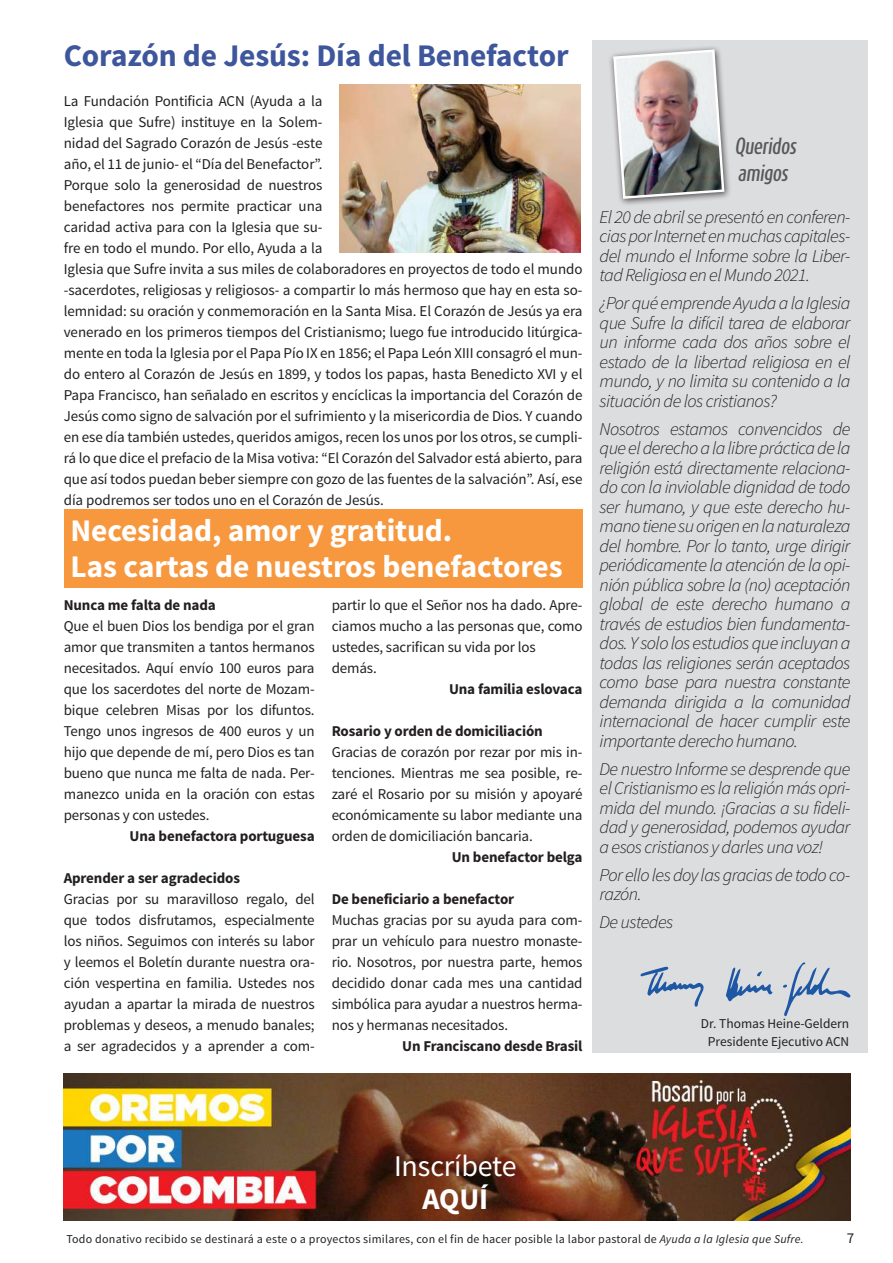
<style>
.page{position:relative;width:893px;height:1263px;background:#fff}
.page>*{position:absolute;margin:0;border:0;box-sizing:border-box;transform-origin:0 0}
.t1{font:700 31.5px/36px "Source Sans Pro";letter-spacing:-.005em;color:#fff}
.t2{font:700 31.5px "Source Sans Pro";letter-spacing:-.005em;color:#3e569b}
.t3{font:30px "Source Sans Pro";letter-spacing:-.005em;color:#fff}
.t4{font:700 30px "Source Sans Pro";color:#fff}
.t5{font:500 19.5px/27px "Dax Compact OT";color:#57585a}
.t6{font:italic 300 18px/19.5px "Source Sans Pro";letter-spacing:-.03em;color:#231f20;text-align:justify}
.t7{font:15px/21px "Source Sans Pro";letter-spacing:-.005em;color:#231f20;text-align:justify}
.t8{font:700 15px "Source Sans Pro";letter-spacing:-.01em;color:#231f20}
.t9{font:13.5px/18px "Source Sans Pro";color:#231f20;text-align:center}
.t10{font:12px "Source Sans Pro";letter-spacing:.02em;color:#231f20}
.s1{font-style:italic}
</style>
<div class="page">
<div style="left:592px;top:40px;width:276px;height:1013px;background:#dcdddf"></div>
<div style="left:608px;top:44px;width:124px;height:162px;background:#231f20;opacity:.75"></div>
<img style="left:612px;top:48px;width:114px;height:152px">
<img style="left:340px;top:85px;width:241px;height:168px">
<div style="left:64px;top:509px;width:519px;height:79px;background:#f7983f"></div>
<img style="left:64px;top:1073px;width:786px;height:148px">
<svg style="left:640px;top:967px;width:64px;height:40px"></svg>
<svg style="left:726px;top:967px;width:46px;height:34px"></svg>
<svg style="left:783px;top:962px;width:68px;height:54px"></svg>
<h1 class="t2" style="left:64px;top:35px;width:506px">Corazón de Jesús: Día del Benefactor</h1>
<p class="t7" style="left:64px;top:90px;width:520px;text-align:left">La Fundación Pontificia ACN (Ayuda a la<br>Iglesia que Sufre) instituye en la Solem-<br>nidad del Sagrado Corazón de Jesús -este<br>año, el 11 de junio- el “Día del Benefactor”.<br>Porque solo la generosidad de nuestros<br>benefactores nos permite practicar una<br>caridad activa para con la Iglesia que su-<br>fre en todo el mundo. Por ello, Ayuda a la<br>Iglesia que Sufre invita a sus miles de colaboradores en proyectos de todo el mundo -sacerdotes, religiosas y religiosos- a compartir lo más hermoso que hay en esta so&shy;lemnidad: su oración y conmemoración en la Santa Misa. El Corazón de Jesús ya era venerado en los primeros tiempos del Cristianismo; luego fue introducido litúrgica&shy;mente en toda la Iglesia por el Papa Pío IX en 1856; el Papa León XIII consagró el mun&shy;do entero al Corazón de Jesús en 1899, y todos los papas, hasta Benedicto XVI y el Papa Francisco, han señalado en escritos y encíclicas la importancia del Corazón de Jesús como signo de salvación por el sufrimiento y la misericordia de Dios. Y cuando en ese día también ustedes, queridos amigos, recen los unos por los otros, se cumpli&shy;rá lo que dice el prefacio de la Misa votiva: “El Corazón del Salvador está abierto, para que así todos puedan beber siempre con gozo de las fuentes de la salvación”. Así, ese día podremos ser todos uno en el Corazón de Jesús.</p>
<h1 class="t1" style="left:70px;top:514px;width:494px">Necesidad, amor y gratitud.<br>Las cartas de nuestros benefactores</h1>
<p class="t8" style="left:64px;top:595px;width:154px">Nunca me falta de nada</p>
<p class="t7" style="left:64px;top:615px;width:252px">Que el buen Dios los bendiga por el gran amor que transmiten a tantos hermanos necesitados. Aquí envío 100 euros para que los sacerdotes del norte de Mozam&shy;bique celebren Misas por los difuntos.<br>Tengo unos ingresos de 400 euros y un hijo que depende de mí, pero Dios es tan bueno que nunca me falta de nada. Per&shy;manezco unida en la oración con estas personas y con ustedes.</p>
<p class="t8" style="left:130px;top:826px;width:187px">Una benefactora portuguesa</p>
<p class="t8" style="left:64px;top:868px;width:178px">Aprender a ser agradecidos</p>
<p class="t7" style="left:64px;top:888px;width:252px">Gracias por su maravilloso regalo, del que todos disfrutamos, especialmente los niños. Seguimos con interés su labor y leemos el Boletín durante nuestra ora&shy;ción vespertina en familia. Ustedes nos ayudan a apartar la mirada de nuestros problemas y deseos, a menudo banales; a ser agradecidos y a aprender a com-</p>
<p class="t7" style="left:332px;top:594px;width:252px;text-align:left">partir lo que el Señor nos ha dado. Apre&shy;ciamos mucho a las personas que, como ustedes, sacrifican su vida por los demás.</p>
<p class="t8" style="left:449px;top:679px;width:135px">Una familia eslovaca</p>
<p class="t8" style="left:332px;top:721px;width:213px">Rosario y orden de domiciliación</p>
<p class="t7" style="left:332px;top:741px;width:252px">Gracias de corazón por rezar por mis in&shy;tenciones. Mientras me sea posible, re&shy;zaré el Rosario por su misión y apoyaré económicamente su labor mediante una orden de domiciliación bancaria.</p>
<p class="t8" style="left:452px;top:847px;width:132px">Un benefactor belga</p>
<p class="t8" style="left:332px;top:889px;width:184px">De beneficiario a benefactor</p>
<p class="t7" style="left:332px;top:909px;width:252px">Muchas gracias por su ayuda para com&shy;prar un vehículo para nuestro monaste&shy;rio. Nosotros, por nuestra parte, hemos decidido donar cada mes una cantidad simbólica para ayudar a nuestros herma&shy;nos y hermanas necesitados.</p>
<p class="t8" style="left:402px;top:1036px;width:182px">Un Franciscano desde Brasil</p>
<h3 class="t5" style="left:734px;top:132px;width:67px">Queridos amigos</h3>
<p class="t6" style="left:600px;top:207px;width:252px">El 20 de abril se presentó en conferen&shy;cias por Internet en muchas capitales&shy;del mundo el Informe sobre la Liber&shy;tad Religiosa en el Mundo 2021.</p>
<p class="t6" style="left:600px;top:293px;width:252px">¿Por qué emprende Ayuda a la Iglesia que Sufre la difícil tarea de elaborar un informe cada dos años sobre el estado de la libertad religiosa en el mundo, y no limita su contenido a la situación de los cristianos?</p>
<p class="t6" style="left:600px;top:419px;width:252px">Nosotros estamos convencidos de que el derecho a la libre práctica de la religión está directamente relaciona&shy;do con la inviolable dignidad de todo ser humano, y que este derecho hu&shy;mano tiene su origen en la naturaleza del hombre. Por lo tanto, urge dirigir periódicamente la atención de la opi&shy;nión pública sobre la (no) aceptación global de este derecho humano a través de estudios bien fundamenta&shy;dos. Y solo los estudios que incluyan a todas las religiones serán aceptados como base para nuestra constante demanda dirigida a la comunidad internacional de hacer cumplir este importante derecho humano.</p>
<p class="t6" style="left:600px;top:759px;width:252px">De nuestro Informe se desprende que el Cristianismo es la religión más opri&shy;mida del mundo. ¡Gracias a su fideli&shy;dad y generosidad, podemos ayudar a esos cristianos y darles una voz!</p>
<p class="t6" style="left:600px;top:865px;width:252px">Por ello les doy las gracias de todo co&shy;razón.</p>
<p class="t6" style="left:600px;top:912px;width:75px">De ustedes</p>
<p class="t9" style="left:701px;top:1015px;width:150px">Dr. Thomas Heine-Geldern<br>Presidente Ejecutivo ACN</p>
<h2 class="t3" style="left:394px;top:1147px;width:124px">Inscríbete</h2>
<h2 class="t4" style="left:422px;top:1179px;width:67px">AQUÍ</h2>
<p class="t10" style="left:66px;top:1232px;width:739px">Todo donativo recibido se destinará a este o a proyectos similares, con el fin de hacer posible la labor pastoral de <span class="s1">Ayuda a la Iglesia que Sufre.</span></p>
<p class="t7" style="left:847px;top:1227px;width:9px">7</p>
</div>
